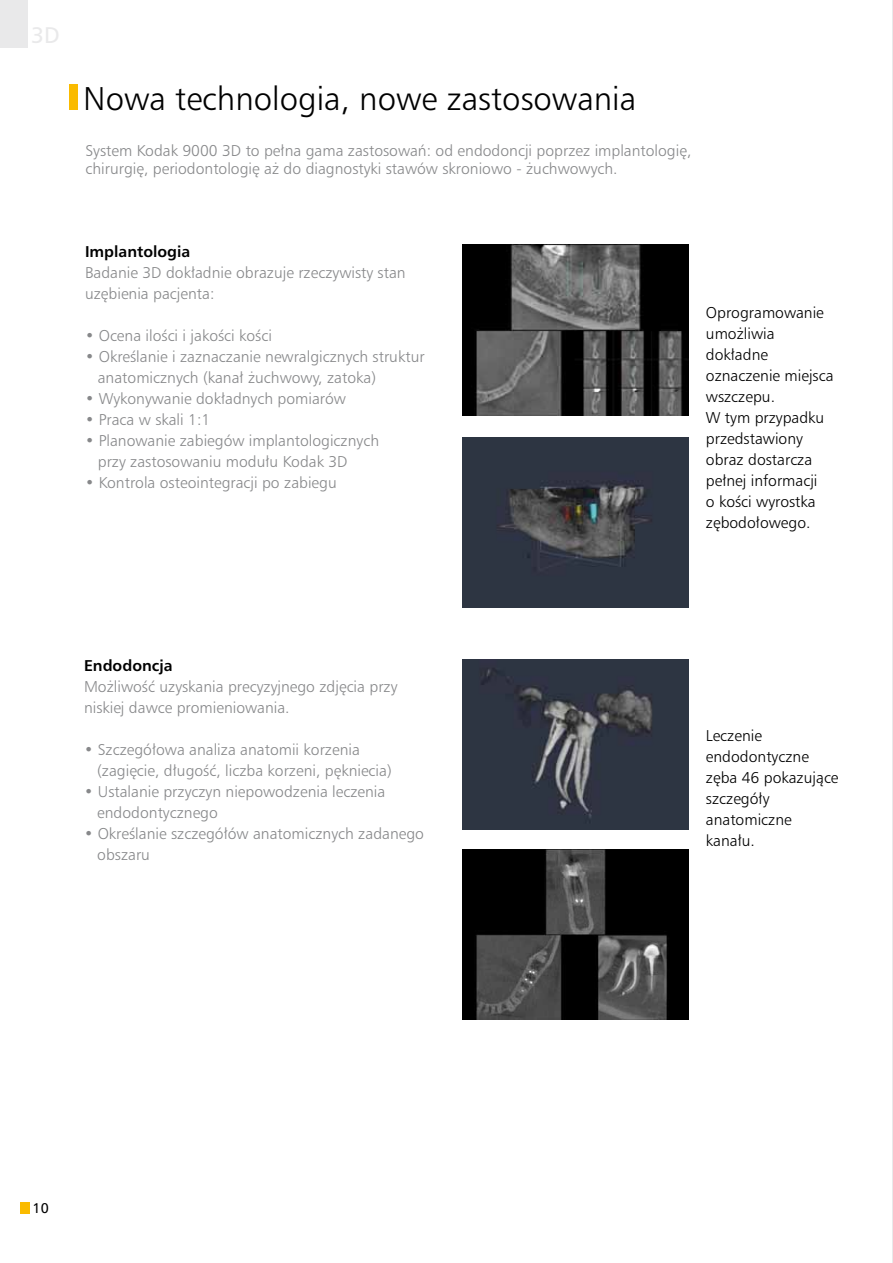
<style>
.page{position:relative;width:893px;height:1263px;background:#fff}
.page>*{position:absolute;margin:0;border:0;box-sizing:border-box;transform-origin:0 0}
.t1{font:31.5px "Humnst 777 Lt PL";color:#000}
.t2{font:21.75px "Humnst 777 PL";color:#e9e9ea}
.t3{font:15px/21px "Humnst 777 Lt PL";color:#87888a}
.t4{font:15px/21px "Humnst 777 Lt PL";color:#000}
.t5{font:700 15px "Humnst 777 PL";color:#000}
.t6{font:13.5px "Humnst 777 PL";color:#000}
</style>
<div class="page">
<div style="left:69px;top:85px;width:8px;height:25px;background:#fabb00"></div>
<img style="left:462px;top:437px;width:227px;height:170px">
<img style="left:462px;top:245px;width:227px;height:170px">
<img style="left:462px;top:659px;width:227px;height:170px">
<img style="left:462px;top:850px;width:227px;height:170px">
<div style="left:0;top:0;width:27px;height:48px;background:#e9e9ea"></div>
<div style="left:21px;top:1202px;width:9px;height:11px;background:#fabb00"></div>
<h2 class="t2" style="left:31px;top:21px;width:30px">3D</h2>
<h1 class="t1" style="left:83px;top:78px;width:555px">Nowa technologia, nowe zastosowania</h1>
<p class="t3" style="left:85px;top:141px;width:607px;line-height:18px">System Kodak 9000 3D to pełna gama zastosowań: od endodoncji poprzez implantologię, chirurgię, periodontologię aż do diagnostyki stawów skroniowo - żuchwowych.</p>
<p class="t5" style="left:85px;top:242px;width:107px">Implantologia</p>
<p class="t3" style="left:85px;top:262px;width:322px">Badanie 3D dokładnie obrazuje rzeczywisty stan uzębienia pacjenta:</p>
<p class="t3" style="left:85px;top:325px;width:188px">• Ocena ilości i jakości kości</p>
<p class="t3" style="left:98px;top:346px;width:328px;text-indent:-13px">• Określanie i zaznaczanie newralgicznych struktur anatomicznych (kanał żuchwowy, zatoka)</p>
<p class="t3" style="left:85px;top:388px;width:262px">• Wykonywanie dokładnych pomiarów</p>
<p class="t3" style="left:85px;top:409px;width:127px">• Praca w skali 1:1</p>
<p class="t3" style="left:98px;top:430px;width:283px;text-indent:-13px">• Planowanie zabiegów implantologicznych przy zastosowaniu modułu Kodak 3D</p>
<p class="t3" style="left:85px;top:472px;width:253px">• Kontrola osteointegracji po zabiegu</p>
<p class="t4" style="left:706px;top:302px;width:129px">Oprogramowanie umożliwia dokładne oznaczenie miejsca wszczepu.<br>W tym przypadku przedstawiony obraz dostarcza pełnej informacji<br>o kości wyrostka zębodołowego.</p>
<p class="t5" style="left:84px;top:656px;width:90px">Endodoncja</p>
<p class="t3" style="left:84px;top:676px;width:315px">Możliwość uzyskania precyzyjnego zdjęcia przy niskiej dawce promieniowania.</p>
<p class="t3" style="left:97px;top:739px;width:296px;text-indent:-13px">• Szczegółowa analiza anatomii korzenia (zagięcie, długość, liczba korzeni, pękniecia)</p>
<p class="t3" style="left:97px;top:781px;width:290px;text-indent:-13px">• Ustalanie przyczyn niepowodzenia leczenia endodontycznego</p>
<p class="t3" style="left:97px;top:823px;width:328px;text-indent:-13px">• Określanie szczegółów anatomicznych zadanego obszaru</p>
<p class="t4" style="left:706px;top:725px;width:134px">Leczenie endodontyczne zęba 46 pokazujące szczegóły anatomiczne kanału.</p>
<p class="t6" style="left:33px;top:1199px;width:18px">10</p>
</div>
